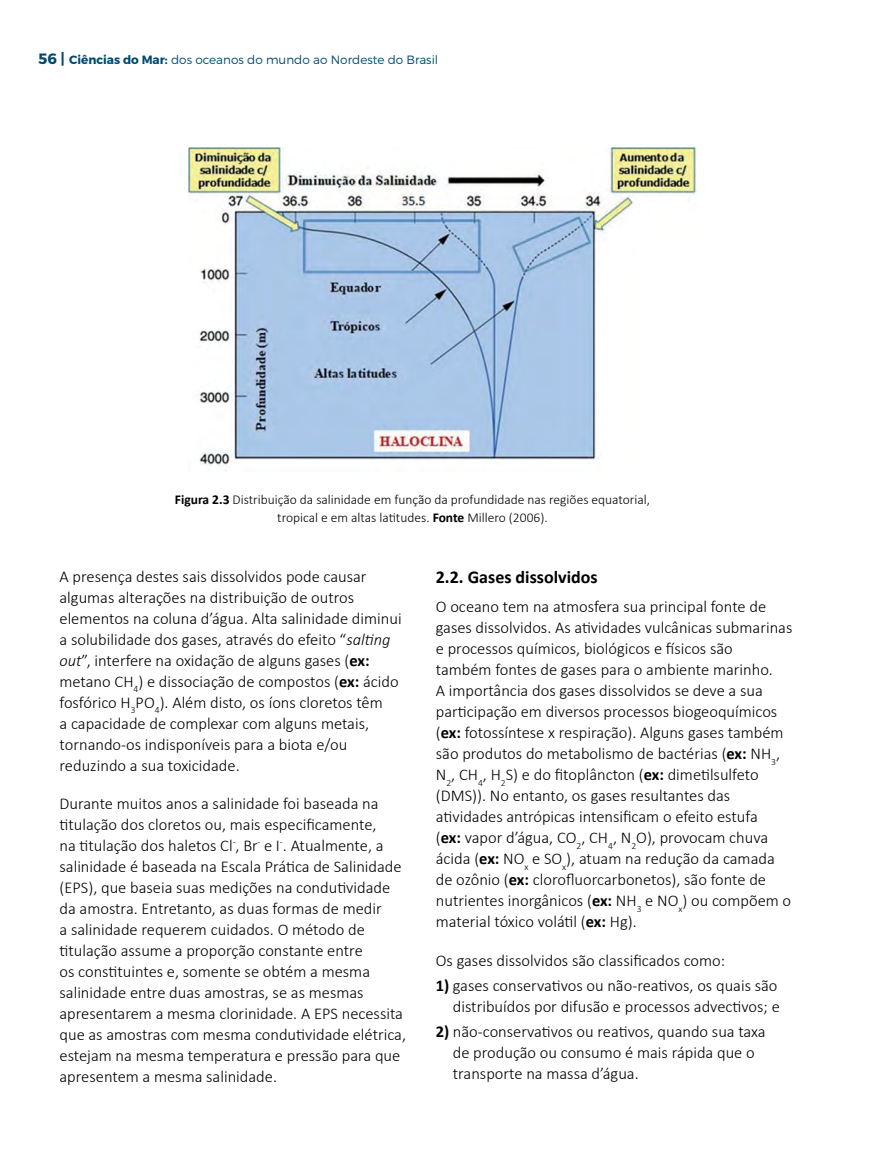
<style>
.page{position:relative;width:893px;height:1149px;background:#fff}
.page>*{position:absolute;margin:0;border:0;box-sizing:border-box;transform-origin:0 0}
.t1{font:700 18px "Calibri";color:#000}
.t2{font:300 16.5px/21px "Calibri";color:#000}
.t3{font:300 13.5px/18px "Calibri";color:#000;text-align:center}
.t4{font:300 12px "Montserrat";color:#004a72}
.s1{font-weight:700;font-size:15px}
.s2{font-weight:700}
.s3{font-style:italic}
</style>
<div class="page">
<img style="left:189px;top:147px;width:507px;height:319px">
<p class="t4" style="left:38px;top:52px;width:401px"><span class="s1">56 |</span> <span class="s2">Ciências do Mar:</span> dos oceanos do mundo ao Nordeste do Brasil</p>
<p class="t3" style="left:175px;top:490px;width:477px"><span class="s2">Figura 2.3</span> Distribuição da salinidade em função da profundidade nas regiões equatorial, tropical e em altas latitudes. <span class="s2">Fonte</span> Millero (2006).</p>
<p class="t2" style="left:60px;top:565px;width:344px">A presença destes sais dissolvidos pode causar algumas alterações na distribuição de outros elementos na coluna d’água. Alta salinidade diminui a solubilidade dos gases, através do efeito “<span class="s3">salting out</span>”, interfere na oxidação de alguns gases (<span class="s2">ex: </span>metano CH<sub>4</sub>) e dissociação de compostos (<span class="s2">ex:</span> ácido fosfórico H<sub>3</sub>PO<sub>4</sub>). Além disto, os íons cloretos têm<br>a capacidade de complexar com alguns metais, tornando-os indisponíveis para a biota e/ou reduzindo a sua toxicidade.</p>
<p class="t2" style="left:60px;top:792px;width:348px">Durante muitos anos a salinidade foi baseada na titulação dos cloretos ou, mais especificamente,<br>na titulação dos haletos Cl<sup>-</sup>, Br<sup>-</sup> e I<sup>-</sup>. Atualmente, a salinidade é baseada na Escala Prática de Salinidade (EPS), que baseia suas medições na condutividade da amostra. Entretanto, as duas formas de medir<br>a salinidade requerem cuidados. O método de titulação assume a proporção constante entre<br>os constituintes e, somente se obtém a mesma salinidade entre duas amostras, se as mesmas apresentarem a mesma clorinidade. A EPS necessita que as amostras com mesma condutividade elétrica, estejam na mesma temperatura e pressão para que apresentem a mesma salinidade.</p>
<p class="t1" style="left:436px;top:563px;width:163px">2.2. Gases dissolvidos</p>
<p class="t2" style="left:436px;top:596px;width:358px">O oceano tem na atmosfera sua principal fonte de gases dissolvidos. As atividades vulcânicas submarinas e processos químicos, biológicos e físicos são também fontes de gases para o ambiente marinho.<br>A importância dos gases dissolvidos se deve a sua participação em diversos processos biogeoquímicos (<span class="s2">ex:</span> fotossíntese x respiração). Alguns gases também são produtos do metabolismo de bactérias (<span class="s2">ex:</span> NH<sub>3</sub>, N<sub>2</sub>, CH<sub>4</sub>, H<sub>2</sub>S) e do fitoplâncton (<span class="s2">ex:</span> dimetilsulfeto (DMS)). No entanto, os gases resultantes das atividades antrópicas intensificam o efeito estufa<br>(<span class="s2">ex:</span> vapor d’água, CO<sub>2</sub>, CH<sub>4</sub>, N<sub>2</sub>O), provocam chuva ácida (<span class="s2">ex:</span> NO<sub>x</sub> e SO<sub>x</sub>), atuam na redução da camada de ozônio (<span class="s2">ex:</span> clorofluorcarbonetos), são fonte de nutrientes inorgânicos (<span class="s2">ex:</span> NH<sub>3</sub> e NO<sub>x</sub>) ou compõem o material tóxico volátil (<span class="s2">ex:</span> Hg).</p>
<p class="t2" style="left:436px;top:949px;width:291px">Os gases dissolvidos são classificados como:</p>
<p class="t2" style="left:436px;top:974px;width:345px;text-align:right"><span class="s2">1)</span> gases conservativos ou não-reativos, os quais são distribuídos por difusão e processos advectivos; e</p>
<p class="t2" style="left:453px;top:1020px;width:314px;text-indent:-17px"><span class="s2">2)</span> não-conservativos ou reativos, quando sua taxa de produção ou consumo é mais rápida que o transporte na massa d’água.</p>
</div>
